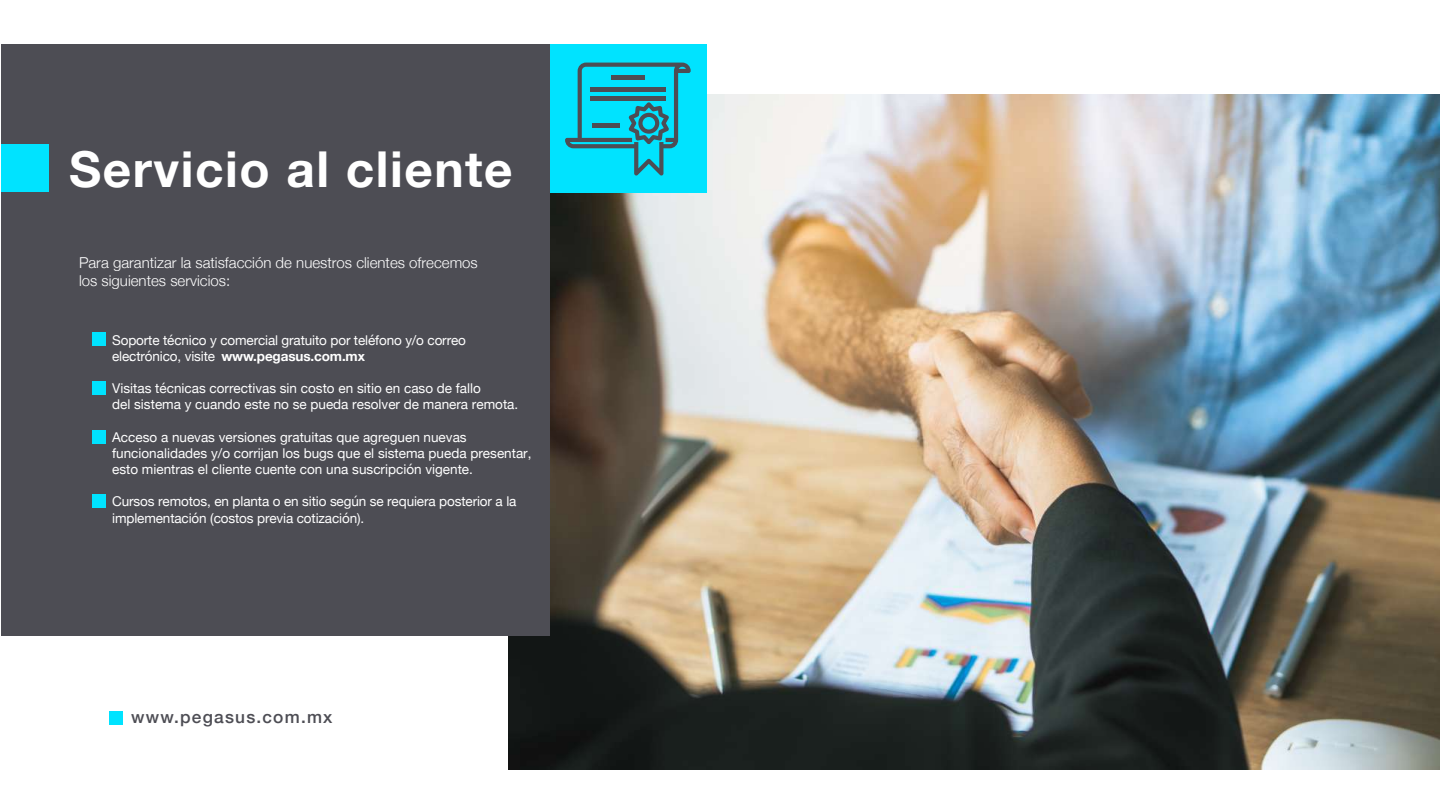
<style>
.page{position:relative;width:1440px;height:810px;background:#fff}
.page>*{position:absolute;margin:0;border:0;box-sizing:border-box;transform-origin:0 0}
.t1{font:700 49.5px "Helvetica Neue";letter-spacing:.03em;color:#fff}
.t2{font:500 17.25px "Helvetica Neue";letter-spacing:.07em;color:#4d4d54}
.t3{font:300 15px/18px "Helvetica Neue";color:#fff}
.t4{font:13.5px/16.2px "Helvetica Neue";color:#fff}
.t5{font:700 13.5px "Helvetica Neue";letter-spacing:-.01em;color:#fff}
</style>
<div class="page">
<img style="left:509px;top:94px;width:931px;height:676px">
<div style="left:549px;top:45px;width:157px;height:148px;background:#00e3ff"></div>
<div style="left:1px;top:45px;width:548px;height:591px;background:#4d4d54"></div>
<div style="left:1px;top:144px;width:48px;height:48px;background:#00e3ff"></div>
<div style="left:92px;top:333px;width:14px;height:13px;background:#00e3ff"></div>
<div style="left:92px;top:381px;width:14px;height:14px;background:#00e3ff"></div>
<div style="left:92px;top:430px;width:14px;height:14px;background:#00e3ff"></div>
<div style="left:92px;top:495px;width:14px;height:13px;background:#00e3ff"></div>
<div style="left:109px;top:711px;width:14px;height:14px;background:#00e3ff"></div>
<svg style="left:565px;top:63px;width:126px;height:113px"></svg>
<h1 class="t1" style="left:69px;top:131px;width:445px">Servicio al cliente</h1>
<p class="t3" style="left:79px;top:253px;width:400px">Para garantizar la satisfacción de nuestros clientes ofrecemos los siguientes servicios:</p>
<p class="t4" style="left:112px;top:333px;width:355px">Soporte técnico y comercial gratuito por teléfono y/o correo electrónico, visite</p>
<p class="t4" style="left:129px;top:349px;width:5px">.</p>
<p class="t5" style="left:221px;top:346px;width:145px">www.pegasus.com.mx</p>
<p class="t4" style="left:112px;top:381px;width:408px">Visitas técnicas correctivas sin costo en sitio en caso de fallo<br>del sistema y cuando este no se pueda resolver de manera remota.</p>
<p class="t4" style="left:112px;top:430px;width:421px">Acceso a nuevas versiones gratuitas que agreguen nuevas funcionalidades y/o corrijan los bugs que el sistema pueda presentar, esto mientras el cliente cuente con una suscripción vigente.</p>
<p class="t4" style="left:112px;top:494px;width:406px">Cursos remotos, en planta o en sitio según se requiera posterior a la implementación (costos previa cotización).</p>
<p class="t2" style="left:131px;top:703px;width:203px">www.pegasus.com.mx</p>
</div>
